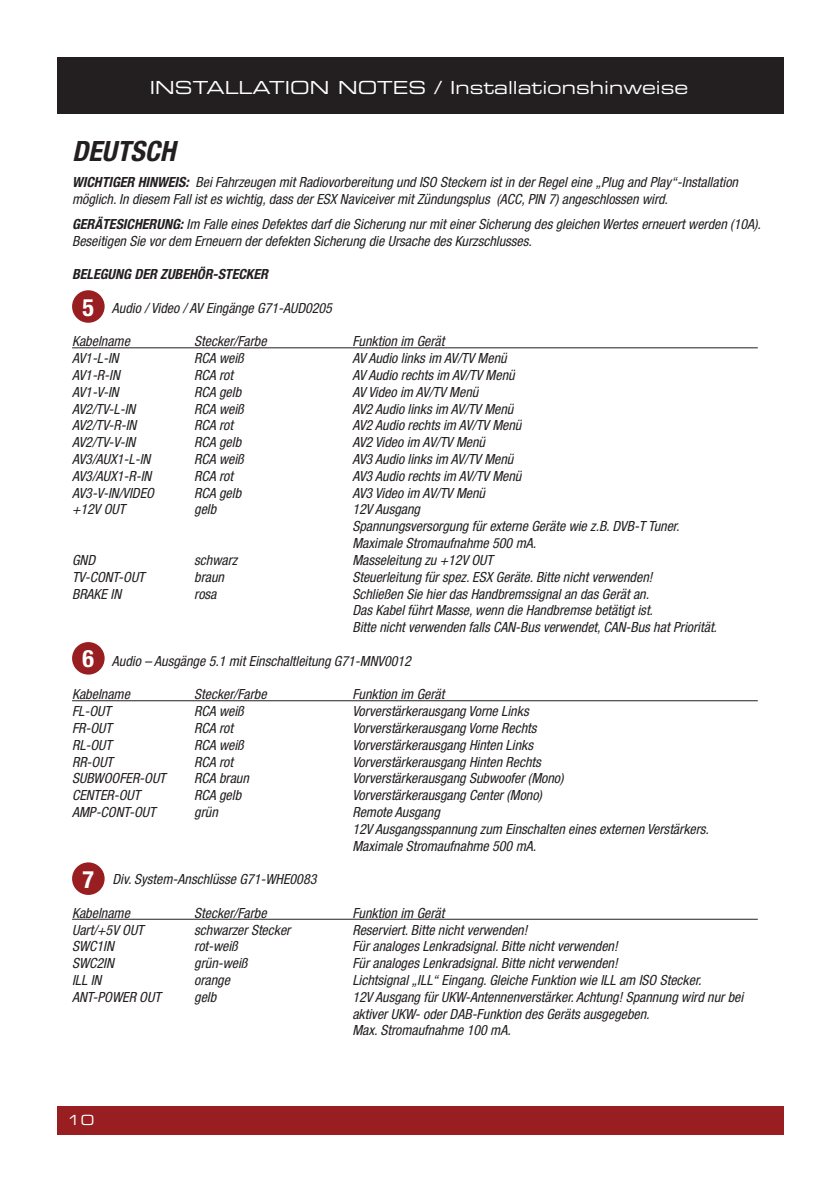
<style>
.page{position:relative;width:840px;height:1191px;background:#fff}
.page>*{position:absolute;margin:0;border:0;box-sizing:border-box;transform-origin:0 0}
.t1{font:italic 700 condensed 28px "Helvetica Neue";color:#231f20}
.t2{font:700 condensed 24px "Helvetica Neue";color:#fff}
.t3{font:18px "Eurostile Extended Two";color:#fff}
.t4{font:italic condensed 14px/16.8px "Helvetica Neue";color:#231f20}
.t5{font:italic 700 condensed 14px "Helvetica Neue";color:#231f20}
.t6{font:14px "Eurostile Extended Two";color:#fff}
.s1{font-weight:700}
</style>
<div class="page">
<div style="left:57px;top:1106px;width:725px;height:28px;background:#981e21"></div>
<div style="left:57px;top:57px;width:725px;height:56px;background:#231f20"></div>
<hr style="left:72px;top:347px;width:685px;height:1px;background:#231f20">
<hr style="left:72px;top:700px;width:685px;height:1px;background:#231f20">
<hr style="left:72px;top:919px;width:685px;height:1px;background:#231f20">
<div style="left:72px;top:642px;width:33px;height:32px;background:#981e21;border-radius:50%"></div>
<div style="left:72px;top:862px;width:33px;height:33px;background:#981e21;border-radius:50%"></div>
<div style="left:72px;top:290px;width:33px;height:33px;background:#981e21;border-radius:50%"></div>
<p class="t3" style="left:150px;top:75px;width:539px">INSTALLATION NOTES / Installationshinweise</p>
<h1 class="t1" style="left:72px;top:134px;width:105px">DEUTSCH</h1>
<p class="t4" style="left:72px;top:174px;width:667px"><span class="s1">WICHTIGER HINWEIS:</span> Bei Fahrzeugen mit Radiovorbereitung und ISO Steckern ist in der Regel eine „Plug and Play“-Installation möglich. In diesem Fall ist es wichtig, dass der ESX Naviceiver mit Zündungsplus (ACC, PIN 7) angeschlossen wird.</p>
<p class="t4" style="left:72px;top:215px;width:690px"><span class="s1">GERÄTESICHERUNG:</span> Im Falle eines Defektes darf die Sicherung nur mit einer Sicherung des gleichen Wertes erneuert werden (10A).<br>Beseitigen Sie vor dem Erneuern der defekten Sicherung die Ursache des Kurzschlusses.</p>
<p class="t5" style="left:72px;top:266px;width:197px">BELEGUNG DER ZUBEHÖR-STECKER</p>
<p class="t4" style="left:112px;top:299px;width:221px">Audio / Video / AV Eingänge G71-AUD0205</p>
<p class="t4" style="left:72px;top:333px;width:59px">Kabelname</p>
<p class="t4" style="left:194px;top:333px;width:74px">Stecker/Farbe</p>
<p class="t4" style="left:352px;top:333px;width:93px">Funktion im Gerät</p>
<p class="t4" style="left:72px;top:350px;width:48px">AV1-L-IN</p>
<p class="t4" style="left:194px;top:350px;width:51px">RCA weiß</p>
<p class="t4" style="left:352px;top:350px;width:156px">AV Audio links im AV/TV Menü</p>
<p class="t4" style="left:72px;top:366px;width:49px">AV1-R-IN</p>
<p class="t4" style="left:194px;top:366px;width:40px">RCA rot</p>
<p class="t4" style="left:352px;top:366px;width:164px">AV Audio rechts im AV/TV Menü</p>
<p class="t4" style="left:72px;top:383px;width:48px">AV1-V-IN</p>
<p class="t4" style="left:194px;top:383px;width:48px">RCA gelb</p>
<p class="t4" style="left:352px;top:383px;width:127px">AV Video im AV/TV Menü</p>
<p class="t4" style="left:72px;top:400px;width:65px">AV2/TV-L-IN</p>
<p class="t4" style="left:194px;top:400px;width:51px">RCA weiß</p>
<p class="t4" style="left:352px;top:400px;width:162px">AV2 Audio links im AV/TV Menü</p>
<p class="t4" style="left:72px;top:417px;width:66px">AV2/TV-R-IN</p>
<p class="t4" style="left:194px;top:417px;width:40px">RCA rot</p>
<p class="t4" style="left:352px;top:417px;width:170px">AV2 Audio rechts im AV/TV Menü</p>
<p class="t4" style="left:72px;top:434px;width:65px">AV2/TV-V-IN</p>
<p class="t4" style="left:194px;top:434px;width:48px">RCA gelb</p>
<p class="t4" style="left:352px;top:434px;width:134px">AV2 Video im AV/TV Menü</p>
<p class="t4" style="left:72px;top:450px;width:80px">AV3/AUX1-L-IN</p>
<p class="t4" style="left:194px;top:450px;width:51px">RCA weiß</p>
<p class="t4" style="left:352px;top:450px;width:162px">AV3 Audio links im AV/TV Menü</p>
<p class="t4" style="left:72px;top:467px;width:81px">AV3/AUX1-R-IN</p>
<p class="t4" style="left:194px;top:467px;width:40px">RCA rot</p>
<p class="t4" style="left:352px;top:467px;width:170px">AV3 Audio rechts im AV/TV Menü</p>
<p class="t4" style="left:72px;top:484px;width:83px">AV3-V-IN/VIDEO</p>
<p class="t4" style="left:194px;top:484px;width:48px">RCA gelb</p>
<p class="t4" style="left:352px;top:484px;width:134px">AV3 Video im AV/TV Menü</p>
<p class="t4" style="left:72px;top:501px;width:55px">+12V OUT</p>
<p class="t4" style="left:194px;top:501px;width:24px">gelb</p>
<p class="t4" style="left:352px;top:501px;width:328px">12V Ausgang<br>Spannungsversorgung für externe Geräte wie z.B. DVB-T Tuner.<br>Maximale Stromaufnahme 500 mA.</p>
<p class="t4" style="left:72px;top:551px;width:25px">GND</p>
<p class="t4" style="left:194px;top:551px;width:45px">schwarz</p>
<p class="t4" style="left:352px;top:551px;width:142px">Masseleitung zu +12V OUT</p>
<p class="t4" style="left:72px;top:568px;width:74px">TV-CONT-OUT</p>
<p class="t4" style="left:194px;top:568px;width:31px">braun</p>
<p class="t4" style="left:352px;top:568px;width:301px">Steuerleitung für spez. ESX Geräte. Bitte nicht verwenden!</p>
<p class="t4" style="left:72px;top:585px;width:51px">BRAKE IN</p>
<p class="t4" style="left:194px;top:585px;width:24px">rosa</p>
<p class="t4" style="left:352px;top:585px;width:366px">Schließen Sie hier das Handbremssignal an das Gerät an.<br>Das Kabel führt Masse, wenn die Handbremse betätigt ist.<br>Bitte nicht verwenden falls CAN-Bus verwendet, CAN-Bus hat Priorität.</p>
<p class="t4" style="left:112px;top:652px;width:300px">Audio – Ausgänge 5.1 mit Einschaltleitung G71-MNV0012</p>
<p class="t4" style="left:72px;top:686px;width:59px">Kabelname</p>
<p class="t4" style="left:194px;top:686px;width:74px">Stecker/Farbe</p>
<p class="t4" style="left:352px;top:686px;width:93px">Funktion im Gerät</p>
<p class="t4" style="left:72px;top:702px;width:40px">FL-OUT</p>
<p class="t4" style="left:194px;top:702px;width:51px">RCA weiß</p>
<p class="t4" style="left:352px;top:702px;width:178px">Vorverstärkerausgang Vorne Links</p>
<p class="t4" style="left:72px;top:719px;width:41px">FR-OUT</p>
<p class="t4" style="left:194px;top:719px;width:40px">RCA rot</p>
<p class="t4" style="left:352px;top:719px;width:185px">Vorverstärkerausgang Vorne Rechts</p>
<p class="t4" style="left:72px;top:736px;width:41px">RL-OUT</p>
<p class="t4" style="left:194px;top:736px;width:51px">RCA weiß</p>
<p class="t4" style="left:352px;top:736px;width:182px">Vorverstärkerausgang Hinten Links</p>
<p class="t4" style="left:72px;top:753px;width:42px">RR-OUT</p>
<p class="t4" style="left:194px;top:753px;width:40px">RCA rot</p>
<p class="t4" style="left:352px;top:753px;width:190px">Vorverstärkerausgang Hinten Rechts</p>
<p class="t4" style="left:72px;top:770px;width:95px">SUBWOOFER-OUT</p>
<p class="t4" style="left:194px;top:770px;width:56px">RCA braun</p>
<p class="t4" style="left:352px;top:770px;width:212px">Vorverstärkerausgang Subwoofer (Mono)</p>
<p class="t4" style="left:72px;top:786px;width:70px">CENTER-OUT</p>
<p class="t4" style="left:194px;top:786px;width:48px">RCA gelb</p>
<p class="t4" style="left:352px;top:786px;width:191px">Vorverstärkerausgang Center (Mono)</p>
<p class="t4" style="left:72px;top:803px;width:85px">AMP-CONT-OUT</p>
<p class="t4" style="left:194px;top:803px;width:25px">grün</p>
<p class="t4" style="left:352px;top:803px;width:358px">Remote Ausgang<br>12V Ausgangsspannung zum Einschalten eines externen Verstärkers.<br>Maximale Stromaufnahme 500 mA.</p>
<p class="t4" style="left:112px;top:870px;width:205px">Div. System-Anschlüsse G71-WHE0083</p>
<p class="t4" style="left:72px;top:904px;width:59px">Kabelname</p>
<p class="t4" style="left:194px;top:904px;width:74px">Stecker/Farbe</p>
<p class="t4" style="left:352px;top:904px;width:93px">Funktion im Gerät</p>
<p class="t4" style="left:72px;top:921px;width:73px">Uart/+5V OUT</p>
<p class="t4" style="left:194px;top:921px;width:98px">schwarzer Stecker</p>
<p class="t4" style="left:352px;top:921px;width:176px">Reserviert. Bitte nicht verwenden!</p>
<p class="t4" style="left:72px;top:938px;width:43px">SWC1IN</p>
<p class="t4" style="left:194px;top:938px;width:45px">rot-weiß</p>
<p class="t4" style="left:352px;top:938px;width:267px">Für analoges Lenkradsignal. Bitte nicht verwenden!</p>
<p class="t4" style="left:72px;top:954px;width:43px">SWC2IN</p>
<p class="t4" style="left:194px;top:954px;width:55px">grün-weiß</p>
<p class="t4" style="left:352px;top:954px;width:267px">Für analoges Lenkradsignal. Bitte nicht verwenden!</p>
<p class="t4" style="left:72px;top:971px;width:31px">ILL IN</p>
<p class="t4" style="left:194px;top:971px;width:37px">orange</p>
<p class="t4" style="left:352px;top:971px;width:350px">Lichtsignal „ILL“ Eingang. Gleiche Funktion wie ILL am ISO Stecker.</p>
<p class="t4" style="left:72px;top:988px;width:90px">ANT-POWER OUT</p>
<p class="t4" style="left:194px;top:988px;width:24px">gelb</p>
<p class="t4" style="left:352px;top:988px;width:392px">12V Ausgang für UKW-Antennenverstärker. Achtung! Spannung wird nur bei aktiver UKW- oder DAB-Funktion des Geräts ausgegeben.<br>Max. Stromaufnahme 100 mA.</p>
<h2 class="t2" style="left:82px;top:292px;width:13px">5</h2>
<h2 class="t2" style="left:82px;top:644px;width:13px">6</h2>
<h2 class="t2" style="left:82px;top:864px;width:13px">7</h2>
<p class="t6" style="left:67px;top:1110px;width:28px">10</p>
</div>
